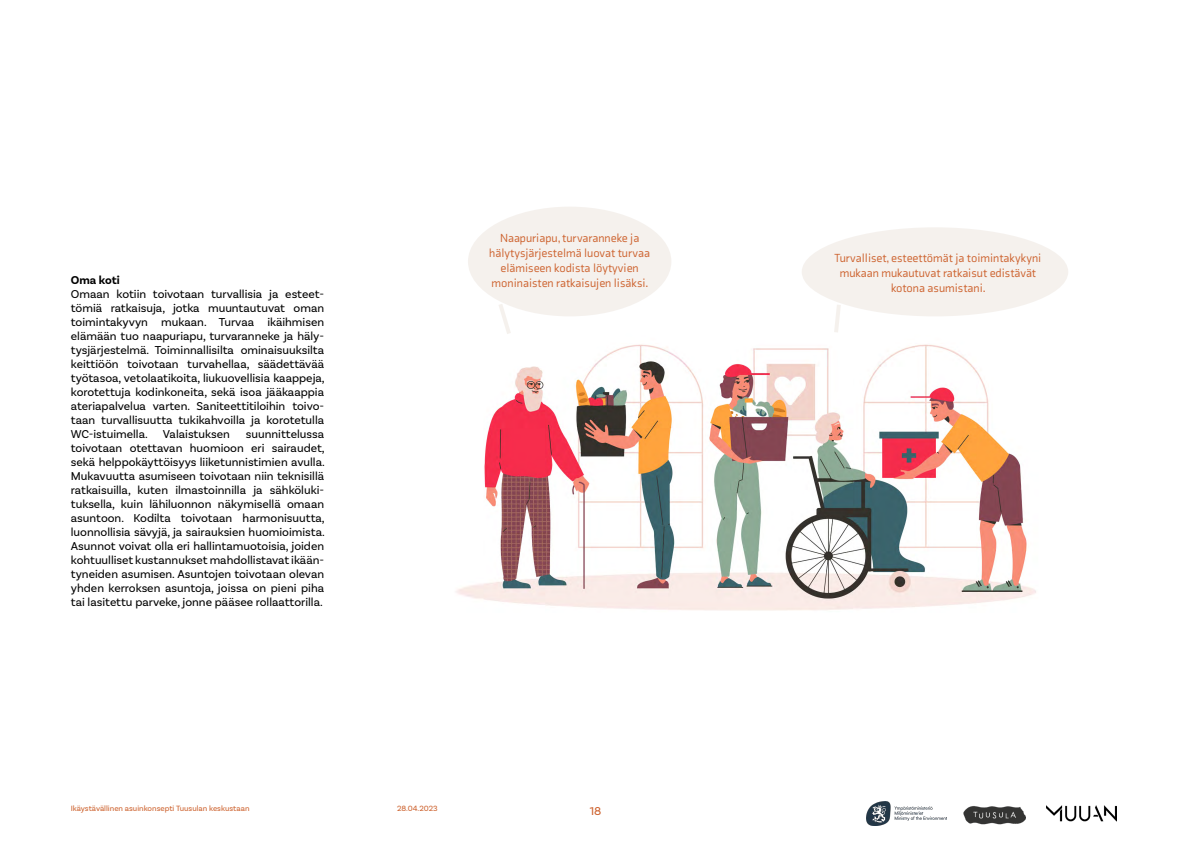
<style>
.page{position:relative;width:1191px;height:842px;background:#fff}
.page>*{position:absolute;margin:0;border:0;box-sizing:border-box;transform-origin:0 0}
.t1{font:12px/14px "Basic Sans";color:#000;text-align:justify}
.t2{font:12px/15px "Axia";color:#cd622e;text-align:center}
.t3{font:700 12px "Basic Sans";color:#000}
.t4{font:12px "Basic Sans";color:#cd622e}
.t5{font:8px "Basic Sans";color:#cd622e}
</style>
<div class="page">
<img style="left:1046px;top:806px;width:70px;height:16px">
<img style="left:963px;top:806px;width:62px;height:19px">
<img style="left:866px;top:802px;width:80px;height:24px">
<img style="left:456px;top:305px;width:580px;height:306px">
<div style="left:801px;top:227px;width:267px;height:89px;background:#f5f1ed;border-radius:50%"></div>
<div style="left:468px;top:207px;width:203px;height:109px;background:#f5f1ed;border-radius:50%"></div>
<svg style="left:831px;top:305px;width:12px;height:32px"></svg>
<svg style="left:495px;top:299px;width:19px;height:39px"></svg>
<p class="t3" style="left:71px;top:273px;width:50px">Oma koti</p>
<p class="t1" style="left:71px;top:287px;width:255px">Omaan kotiin toivotaan turvallisia ja esteet&shy;tömiä ratkaisuja, jotka muuntautuvat oman toimintakyvyn mukaan. Turvaa ikäihmisen elämään tuo naapuriapu, turvaranneke ja häly&shy;tysjärjestelmä. Toiminnallisilta ominaisuuksilta keittiöön toivotaan turvahellaa, säädettävää työtasoa, vetolaatikoita, liukuovellisia kaappeja, korotettuja kodinkoneita, sekä isoa jääkaappia ateriapalvelua varten. Saniteettitiloihin toivo&shy;taan turvallisuutta tukikahvoilla ja korotetulla WC-istuimella.</p>
<p class="t1" style="left:71px;top:427px;width:255px;text-indent:175px">suunnittelussa toivotaan otettavan huomioon eri sairaudet, sekä helppokäyttöisyys liiketunnistimien avulla.<br>Mukavuutta asumiseen toivotaan niin teknisillä ratkaisuilla, kuten ilmastoinnilla ja sähköluki&shy;tuksella, kuin lähiluonnon näkymisellä omaan asuntoon. Kodilta toivotaan harmonisuutta, luonnollisia sävyjä, ja sairauksien huomioimista.<br>Asunnot voivat olla eri hallintamuotoisia, joiden kohtuulliset kustannukset mahdollistavat ikään&shy;tyneiden asumisen. Asuntojen toivotaan olevan yhden kerroksen asuntoja, joissa on pieni piha tai lasitettu parveke, jonne pääsee rollaattorilla.</p>
<p class="t1" style="left:163px;top:427px;width:68px">Valaistuksen</p>
<p class="t2" style="left:489px;top:231px;width:162px">Naapuriapu, turvaranneke ja hälytysjärjestelmä luovat turvaa elämiseen kodista löytyvien moninaisten ratkaisujen lisäksi.</p>
<p class="t5" style="left:71px;top:804px;width:180px">Ikäystävällinen asuinkonsepti Tuusulan keskustaan</p>
<p class="t5" style="left:397px;top:804px;width:42px">28.04.2023</p>
<p class="t4" style="left:589px;top:803px;width:13px">18</p>
<p class="t2" style="left:834px;top:250px;width:208px">Turvalliset, esteettömät ja toimintakykyni mukaan mukautuvat ratkaisut edistävät kotona asumistani.</p>
</div>
